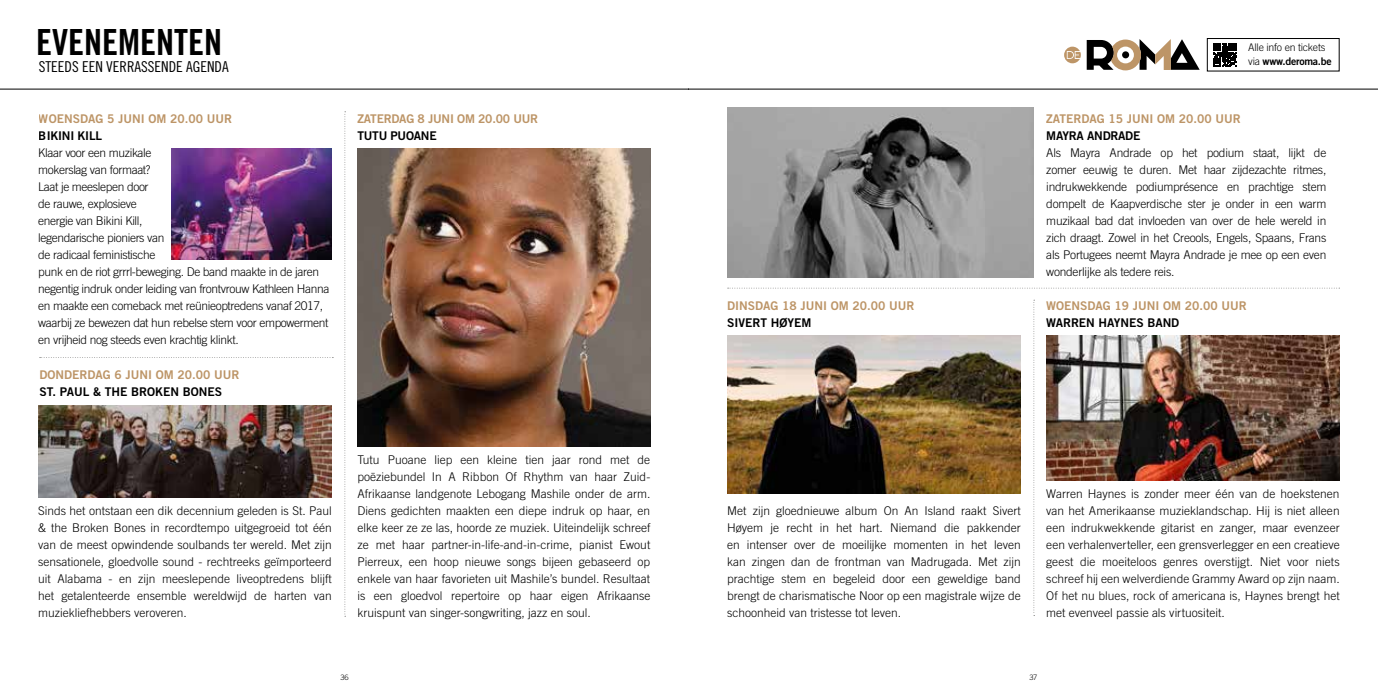
<style>
.page{position:relative;width:1378px;height:689px;background:#fff}
.page>*{position:absolute;margin:0;border:0;box-sizing:border-box;transform-origin:0 0}
.t1{font:36px "Trade Gothic LT Std Bd Cn 20";color:#000}
.t2{font:15px "Trade Gothic LT Std Cn 18";color:#000}
.t3{font:300 12px/17px "Trade Gothic LT Std";letter-spacing:-.03em;color:#000;text-align:justify}
.t4{font:12px "Trade Gothic LT Std Bd 2";color:#bd9567}
.t5{font:12px "Trade Gothic LT Std Bd 2";letter-spacing:-.01em;color:#000}
.t6{font:12px "Trade Gothic LT Std Bd 2";letter-spacing:-.02em;color:#bd9567}
.t7{font:300 10.5px "Trade Gothic LT Std";letter-spacing:-.02em;color:#000}
.t8{font:10.5px "Trade Gothic LT Std Bd 2";letter-spacing:-.02em;color:#000}
.t9{font:300 7.5px "Trade Gothic LT Std";color:#000}
.s1{font-family:"Trade Gothic LT Std";font-weight:300}
</style>
<div class="page">
<hr style="left:0;top:89px;width:689px;height:1px;background:#000">
<svg style="left:344px;top:111px;width:2px;height:506px"></svg>
<img style="left:172px;top:149px;width:159px;height:110px">
<svg style="left:40px;top:357px;width:293px;height:1px"></svg>
<img style="left:38px;top:406px;width:294px;height:91px">
<img style="left:357px;top:149px;width:293px;height:297px">
<hr style="left:689px;top:89px;width:689px;height:1px;background:#000">
<svg style="left:1064px;top:39px;width:135px;height:31px"></svg>
<svg style="left:1213px;top:43px;width:23px;height:23px"></svg>
<div style="left:1207px;top:38px;width:132px;height:33px;border:1px solid #000"></div>
<svg style="left:727px;top:288px;width:613px;height:1px"></svg>
<img style="left:1046px;top:335px;width:293px;height:145px">
<svg style="left:1033px;top:300px;width:2px;height:316px"></svg>
<img style="left:727px;top:108px;width:307px;height:169px">
<img style="left:727px;top:335px;width:293px;height:158px">
<h1 class="t1" style="left:36px;top:21px;width:187px">EVENEMENTEN</h1>
<p class="t2" style="left:39px;top:58px;width:191px">STEEDS EEN VERRASSENDE AGENDA</p>
<p class="t4" style="left:39px;top:112px;width:195px">WOENSDAG 5 JUNI OM 20.00 UUR</p>
<p class="t5" style="left:39px;top:129px;width:65px">BIKINI KILL</p>
<p class="t3" style="left:38px;top:144px;width:293px;text-align:left">Klaar voor een muzikale<br>mokerslag van formaat?<br>Laat je meeslepen door<br>de rauwe, explosieve<br>energie van Bikini Kill,<br>legendarische pioniers van<br>de radicaal feministische<br>punk en de riot grrrl-beweging. De band maakte in de jaren negentig indruk onder leiding van frontvrouw Kathleen Hanna en maakte een comeback met reünieoptredens vanaf 2017, waarbij ze bewezen dat hun rebelse stem voor empowerment en vrijheid nog steeds even krachtig klinkt.</p>
<p class="t4" style="left:40px;top:367px;width:201px">DONDERDAG 6 JUNI OM 20.00 UUR</p>
<p class="t5" style="left:40px;top:384px;width:184px">ST. PAUL &amp; THE BROKEN BONES</p>
<p class="t6" style="left:357px;top:112px;width:182px">ZATERDAG 8 JUNI OM 20.00 UUR</p>
<p class="t5" style="left:357px;top:129px;width:81px">TUTU PUOANE</p>
<p class="t4" style="left:727px;top:299px;width:189px">DINSDAG 18 JUNI OM 20.00 UUR</p>
<p class="t5" style="left:727px;top:316px;width:86px">SIVERT HØYEM</p>
<p class="t7" style="left:1248px;top:41px;width:79px">Alle info en tickets</p>
<p class="t8" style="left:1248px;top:55px;width:85px"><span class="s1">via</span> www.deroma.be</p>
<p class="t4" style="left:1046px;top:112px;width:196px">ZATERDAG 15 JUNI OM 20.00 UUR</p>
<p class="t5" style="left:1046px;top:129px;width:96px">MAYRA ANDRADE</p>
<p class="t3" style="left:1046px;top:144px;width:282px">Als Mayra Andrade op het podium staat, lijkt de zomer eeuwig te duren. Met haar zijdezachte ritmes, indrukwekkende podiumprésence en prachtige stem dompelt de Kaapverdische ster je onder in een warm muzikaal bad dat invloeden van over de hele wereld in zich draagt. Zowel in het Creools, Engels, Spaans, Frans als Portugees neemt Mayra Andrade je mee op een even wonderlijke als tedere reis.</p>
<p class="t4" style="left:1046px;top:299px;width:202px">WOENSDAG 19 JUNI OM 20.00 UUR</p>
<p class="t5" style="left:1046px;top:316px;width:135px">WARREN HAYNES BAND</p>
<p class="t3" style="left:38px;top:502px;width:295px">Sinds het ontstaan een dik decennium geleden is St. Paul &amp; the Broken Bones in recordtempo uitgegroeid tot één van de meest opwindende soulbands ter wereld. Met zijn sensationele, gloedvolle sound - rechtreeks geïmporteerd uit Alabama - en zijn meeslepende liveoptredens blijft het getalenteerde ensemble wereldwijd de harten van muziekliefhebbers veroveren.</p>
<p class="t3" style="left:357px;top:451px;width:294px">Tutu Puoane liep een kleine tien jaar rond met de poëziebundel In A Ribbon Of Rhythm van haar Zuid-Afrikaanse landgenote Lebogang Mashile onder de arm.<br>Diens gedichten maakten een diepe indruk op haar, en elke keer ze ze las, hoorde ze muziek. Uiteindelijk schreef ze met haar partner-in-life-and-in-crime, pianist Ewout Pierreux, een hoop nieuwe songs bijeen gebaseerd op enkele van haar favorieten uit Mashile’s bundel. Resultaat is een gloedvol repertoire op haar eigen Afrikaanse kruispunt van singer-songwriting, jazz en soul.</p>
<p class="t3" style="left:727px;top:502px;width:295px">Met zijn gloednieuwe album On An Island raakt Sivert Høyem je recht in het hart. Niemand die pakkender en intenser over de moeilijke momenten in het leven kan zingen dan de frontman van Madrugada. Met zijn prachtige stem en begeleid door een geweldige band brengt de charismatische Noor op een magistrale wijze de schoonheid van tristesse tot leven.</p>
<p class="t3" style="left:1046px;top:485px;width:295px">Warren Haynes is zonder meer één van de hoekstenen van het Amerikaanse muzieklandschap. Hij is niet alleen een indrukwekkende gitarist en zanger, maar evenzeer een verhalenverteller, een grensverlegger en een creatieve geest die moeiteloos genres overstijgt. Niet voor niets schreef hij een welverdiende Grammy Award op zijn naam.<br>Of het nu blues, rock of americana is, Haynes brengt het met evenveel passie als virtuositeit.</p>
<p class="t9" style="left:340px;top:672px;width:10px">36</p>
<p class="t9" style="left:1029px;top:672px;width:9px">37</p>
</div>
